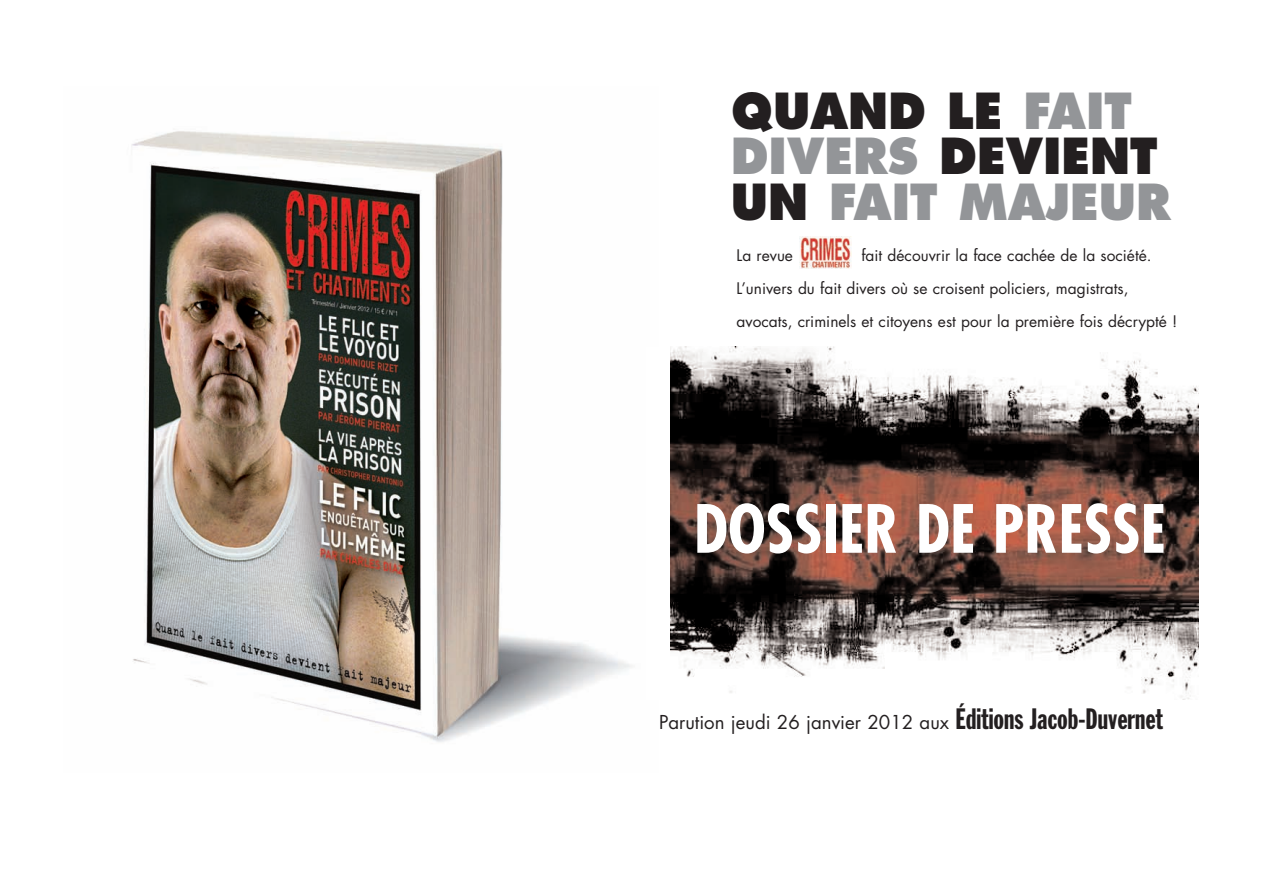
<style>
.page{position:relative;width:1263px;height:872px;background:#fff}
.page>*{position:absolute;margin:0;border:0;box-sizing:border-box;transform-origin:0 0}
.t1{font:700 condensed 64.65px "Futura";color:#fff}
.t2{font:800 48.3px/45.6px "Futura";color:#939598;scale:.95 1}
.t3{font:18.6px "Futura";color:#231f20}
.t4{font:15.6px/33.2px "Futura";color:#231f20}
.s1{color:#231f20}
.s2{font-family:"Franklin Gothic Extra Cond";font-size:28.95px}
</style>
<div class="page">
<img style="left:131px;top:131px;width:501px;height:611px">
<img style="left:670px;top:346px;width:529px;height:353px">
<img style="left:799px;top:236px;width:53px;height:32px">
<h2 class="t2" style="left:731px;top:92px;width:465px"><span class="s1">QUAND LE</span> FAIT<br>DIVERS <span class="s1">DEVIENT<br>UN</span> FAIT MAJEUR</h2>
<p class="t4" style="left:736px;top:240px;width:58px">La revue</p>
<p class="t4" style="left:736px;top:240px;width:442px;text-indent:125px">fait découvrir la face cachée de la société.<br>L’univers du fait divers où se croisent policiers, magistrats, avocats, criminels et citoyens est pour la première fois décrypté !</p>
<h1 class="t1" style="left:694px;top:500px;width:473px">DOSSIER DE PRESSE</h1>
<p class="t3" style="left:659px;top:713px;width:505px">Parution jeudi 26 janvier 2012 aux <span class="s2">Éditions Jacob-Duvernet</span></p>
</div>
